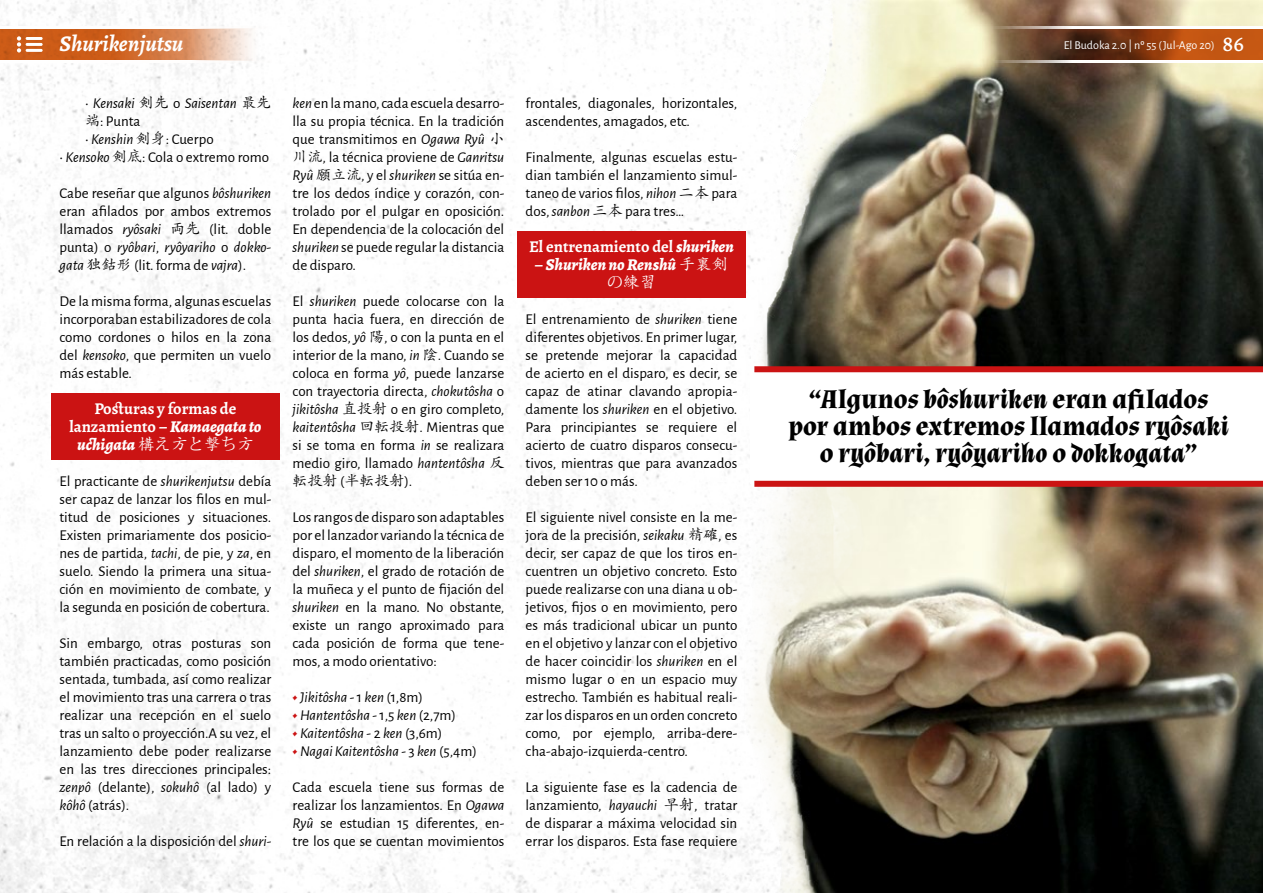
<style>
.page{position:relative;width:1263px;height:893px;background:#fff}
.page>*{position:absolute;margin:0;border:0;box-sizing:border-box;transform-origin:0 0}
.t1{font:700 27px/27px "Almendra";letter-spacing:-.005em;color:#000;text-align:center}
.t2{font:italic 700 22.5px "Alegreya";color:#fff}
.t3{font:700 16.5px/18px "Alegreya";color:#fff;text-align:center}
.t4{font:italic 800 16.5px "Alegreya";color:#fff}
.t5{font:16.5px "Adobe Kaiti Std";color:#fff}
.t6{font:15px/18px "Alegreya Sans";color:#000;text-align:justify}
.t7{font:italic 15px/18px "Alegreya Sans";color:#000}
.t8{font:15px "Adobe Kaiti Std";color:#000}
.t9{font:12px "Alegreya Sans";color:#fff}
.s1{font-family:"Alegreya";font-weight:500;font-size:22.5px}
.s2{font-style:normal}
.s3{font-family:"Adobe Kaiti Std";font-style:normal}
.s4{font-style:italic}
.s5{font-family:"Adobe Kaiti Std"}
.s6{font-weight:800;font-style:italic}
.s7{font-family:"Adobe Kaiti Std";font-weight:400}
.s8{font-family:"Alegreya Sans"}
.s9{font-family:"Almendra";font-weight:700;color:#cb1313}
.s10{font-weight:700;font-style:normal}
.s11{font-family:"Adobe Kaiti Std";font-weight:400;font-style:normal}
</style>
<div class="page">
<img style="left:0;top:0;width:697px;height:893px">
<img style="left:697px;top:0;width:566px;height:893px">
<div style="left:51px;top:393px;width:229px;height:67px;background:#cb1313"></div>
<div style="left:517px;top:231px;width:229px;height:67px;background:#cb1313"></div>
<div style="left:750px;top:369px;width:513px;height:115px;background:#fff"></div>
<div style="left:754px;top:481px;width:509px;height:6px;background:#cb1313"></div>
<div style="left:754px;top:366px;width:509px;height:6px;background:#cb1313"></div>
<svg style="left:0;top:28px;width:271px;height:33px;background:#da8f61"></svg>
<hr style="left:0;top:27px;width:271px;height:1px;background:#fffefe">
<hr style="left:0;top:61px;width:271px;height:2px;background:#fffefe">
<svg style="left:992px;top:28px;width:271px;height:33px;background:#8f4f28"></svg>
<svg style="left:992px;top:27px;width:271px;height:1px"></svg>
<svg style="left:992px;top:61px;width:271px;height:2px"></svg>
<svg style="left:17px;top:36px;width:4px;height:17px"></svg>
<hr style="left:26px;top:37px;width:17px;height:3px;background:#fff">
<hr style="left:26px;top:43px;width:17px;height:3px;background:#fff">
<hr style="left:26px;top:49px;width:17px;height:3px;background:#fff">
<h2 class="t2" style="left:60px;top:28px;width:125px">Shurikenjutsu</h2>
<p class="t9" style="left:1064px;top:37px;width:182px">El Budoka 2.0 | nº 55 (Jul-Ago 20) <span class="s1">86</span></p>
<p class="t7" style="left:85px;top:93px;width:188px"><span class="s2">•</span> Kensaki <span class="s3">剣先</span> <span class="s2">o</span> Saisentan <span class="s3">最先端</span><span class="s2">: Punta</span></p>
<p class="t6" style="left:85px;top:129px;width:130px">• <span class="s4">Kenshin</span> <span class="s5">剣身</span>: Cuerpo</p>
<p class="t6" style="left:60px;top:147px;width:211px">• <span class="s4">Kensoko</span> <span class="s5">剣底</span>: Cola o extremo romo</p>
<p class="t6" style="left:60px;top:183px;width:213px">Cabe reseñar que algunos <span class="s4">bôshuriken </span>eran afilados por ambos extremos llamados <span class="s4">ryôsaki</span> <span class="s5">両先</span> (lit. doble punta) o <span class="s4">ryôbari</span>, <span class="s4">ryôyariho</span> o <span class="s4">dokko&shy;gata</span> <span class="s5">独鈷形</span> (lit. forma de <span class="s4">vajra</span>).</p>
<p class="t6" style="left:60px;top:291px;width:213px">De la misma forma, algunas escuelas incorporaban estabilizadores de cola como cordones o hilos en la zona del <span class="s4">kensoko</span>, que permiten un vuelo más estable.</p>
<p class="t3" style="left:69px;top:399px;width:194px">Posturas y formas de lanzamiento – <span class="s6">Kamaegata to uchigata</span> <span class="s7">構え方と撃ち方</span></p>
<p class="t6" style="left:60px;top:471px;width:213px">El practicante de <span class="s4">shurikenjutsu</span> debía ser capaz de lanzar los filos en mul&shy;titud de posiciones y situaciones.<br>Existen primariamente dos posicio&shy;nes de partida, <span class="s4">tachi</span>, de pie, y <span class="s4">za</span>, en suelo. Siendo la primera una situa&shy;ción en movimiento de combate, y la segunda en posición de cobertura.</p>
<p class="t6" style="left:60px;top:633px;width:213px">Sin embargo, otras posturas son también practicadas, como posición sentada, tumbada, así como realizar el movimiento tras una carrera o tras realizar una recepción en el suelo tras un salto o proyección.A su vez, el lanzamiento debe poder realizarse en las tres direcciones principales: <span class="s4">zenpô</span> (delante), <span class="s4">sokuhô</span> (al lado) y <span class="s4">kôhô</span> (atrás).</p>
<p class="t6" style="left:60px;top:831px;width:213px">En relación a la disposición del <span class="s4">shuri-</span></p>
<p class="t6" style="left:293px;top:93px;width:213px"><span class="s4">ken</span> en la mano, cada escuela desarro&shy;lla su propia técnica. En la tradición que transmitimos en <span class="s4">Ogawa Ryû</span> <span class="s5">小川流</span>, la técnica proviene de <span class="s4">Ganritsu Ryû</span> <span class="s5">願立流</span>, y el <span class="s4">shuriken</span> se sitúa en&shy;tre los dedos índice y corazón, con&shy;trolado por el pulgar en oposición.<br>En dependencia de la colocación del <span class="s4">shuriken</span> se puede regular la distancia de disparo.</p>
<p class="t6" style="left:293px;top:291px;width:213px">El <span class="s4">shuriken</span> puede colocarse con la punta hacia fuera, en dirección de los dedos, <span class="s4">yô</span> <span class="s5">陽</span>, o con la punta en el interior de la mano, <span class="s4">in</span> <span class="s5">陰</span>. Cuando se coloca en forma <span class="s4">yô</span>, puede lanzarse con trayectoria directa, <span class="s4">chokutôsha</span> o <span class="s4">jikitôsha</span> <span class="s5">直投射</span> o en giro completo, <span class="s4">kaitentôsha</span> <span class="s5">回転投射</span>. Mientras que si se toma en forma <span class="s4">in</span> se realizara medio giro, llamado <span class="s4">hantentôsha</span> <span class="s5">反</span></p>
<p class="t8" style="left:293px;top:471px;width:121px">転投射 <span class="s8">(</span>半転投射<span class="s8">).</span></p>
<p class="t6" style="left:293px;top:507px;width:213px">Los rangos de disparo son adaptables por el lanzador variando la técnica de disparo, el momento de la liberación del <span class="s4">shuriken</span>, el grado de rotación de la muñeca y el punto de fijación del <span class="s4">shuriken</span> en la mano. No obstante, existe un rango aproximado para cada posición de forma que tene&shy;mos, a modo orientativo:</p>
<p class="t7" style="left:293px;top:687px;width:132px"><span class="s9">•</span> Jikitôsha <span class="s2">- 1</span> ken <span class="s2">(1,8m)</span></p>
<p class="t7" style="left:293px;top:705px;width:165px"><span class="s9">•</span> Hantentôsha <span class="s2">- 1,5</span> ken <span class="s2">(2,7m)</span></p>
<p class="t7" style="left:293px;top:723px;width:151px"><span class="s9">•</span> Kaitentôsha <span class="s2">- 2</span> ken <span class="s2">(3,6m)</span></p>
<p class="t7" style="left:293px;top:741px;width:186px"><span class="s9">•</span> Nagai Kaitentôsha <span class="s2">- 3</span> ken <span class="s2">(5,4m)</span></p>
<p class="t6" style="left:293px;top:777px;width:213px">Cada escuela tiene sus formas de realizar los lanzamientos. En <span class="s4">Ogawa Ryû</span> se estudian 15 diferentes, en&shy;tre los que se cuentan movimientos</p>
<p class="t6" style="left:526px;top:93px;width:213px">frontales, diagonales, horizontales, ascendentes, amagados, etc.</p>
<p class="t6" style="left:526px;top:147px;width:213px">Finalmente, algunas escuelas estu&shy;dian también el lanzamiento simul&shy;taneo de varios filos, <span class="s4">nihon</span> <span class="s5">二本</span> para dos, <span class="s4">sanbon</span> <span class="s5">三本</span> para tres…</p>
<p class="t3" style="left:529px;top:237px;width:206px">El entrenamiento del <span class="s6">shuriken</span></p>
<p class="t4" style="left:535px;top:252px;width:195px"><span class="s10">–</span> Shuriken no Renshû <span class="s11">手裏剣</span></p>
<p class="t5" style="left:607px;top:272px;width:51px">の練習</p>
<p class="t6" style="left:526px;top:309px;width:213px">El entrenamiento de <span class="s4">shuriken</span> tiene diferentes objetivos. En primer lugar, se pretende mejorar la capacidad de acierto en el disparo, es decir, se capaz de atinar clavando apropia&shy;damente los <span class="s4">shuriken</span> en el objetivo.<br>Para principiantes se requiere el acierto de cuatro disparos consecu&shy;tivos, mientras que para avanzados deben ser 10 o más.</p>
<p class="t6" style="left:526px;top:507px;width:213px">El siguiente nivel consiste en la me&shy;jora de la precisión, <span class="s4">seikaku</span> <span class="s5">精確</span>, es decir, ser capaz de que los tiros en&shy;cuentren un objetivo concreto. Esto puede realizarse con una diana u ob&shy;jetivos, fijos o en movimiento, pero es más tradicional ubicar un punto en el objetivo y lanzar con el objetivo de hacer coincidir los <span class="s4">shuriken</span> en el mismo lugar o en un espacio muy estrecho. También es habitual reali&shy;zar los disparos en un orden concreto como, por ejemplo, arriba-dere&shy;cha-abajo-izquierda-centro.</p>
<p class="t6" style="left:526px;top:777px;width:213px">La siguiente fase es la cadencia de lanzamiento, <span class="s4">hayauchi</span> <span class="s5">早射</span>, tratar de disparar a máxima velocidad sin errar los disparos. Esta fase requiere</p>
<h1 class="t1" style="left:788px;top:385px;width:442px">“Algunos <span class="s4">bôshuriken</span> eran afilados por ambos extremos llamados <span class="s4">ryôsaki </span>o <span class="s4">ryôbari</span>, <span class="s4">ryôyariho</span> o <span class="s4">dokkogata</span>”</h1>
</div>
